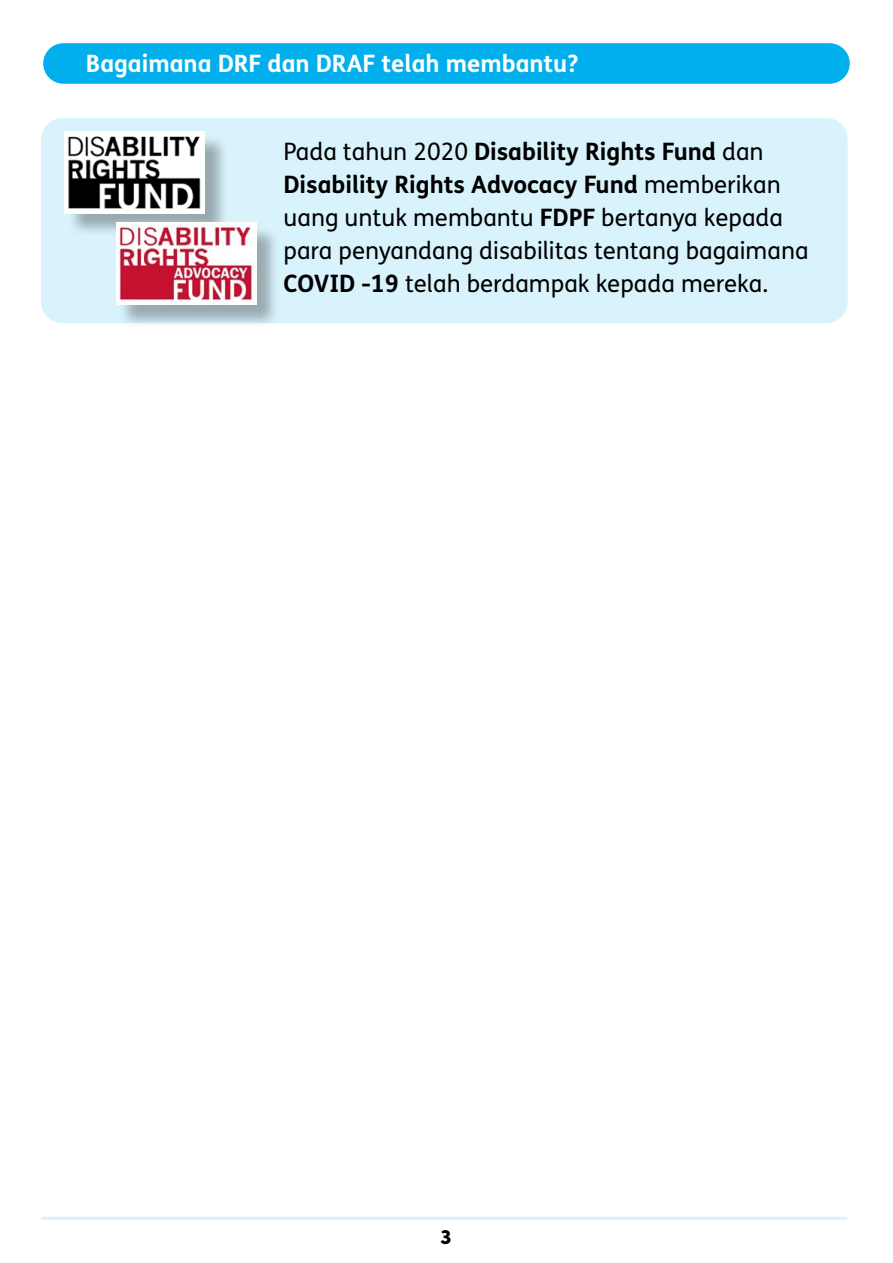
<style>
.page{position:relative;width:893px;height:1263px;background:#fff}
.page>*{position:absolute;margin:0;border:0;box-sizing:border-box;transform-origin:0 0}
.t1{font:24px/33px "FS Me";color:#000}
.t2{font:700 24px "FS Me";color:#000}
.t3{font:700 24px "FS Me";color:#fff}
.t4{font:900 21px "Sofia Pro";color:#000}
.s1{font-weight:400}
.s2{font-weight:700}
</style>
<div class="page">
<div style="left:43px;top:43px;width:807px;height:41px;background:#00afeb;border-radius:20px"></div>
<div style="left:41px;top:118px;width:807px;height:205px;background:#d9f3fc;border-radius:21px"></div>
<hr style="left:41px;top:1217px;width:807px;height:3px;background:#00afeb;border-radius:2px">
<div style="left:67px;top:134px;width:162px;height:103px;background:#000;opacity:.3"></div>
<img style="left:64px;top:132px;width:141px;height:81px">
<div style="left:119px;top:226px;width:161px;height:103px;background:#000;opacity:.3"></div>
<img style="left:116px;top:223px;width:140px;height:82px">
<p class="t3" style="left:86px;top:45px;width:494px">Bagaimana DRF dan DRAF telah membantu?</p>
<p class="t2" style="left:283px;top:133px;width:482px"><span class="s1">Pada tahun 2020</span> Disability Rights Fund <span class="s1">dan</span></p>
<p class="t1" style="left:283px;top:168px;width:527px"><span class="s2">Disability Rights Advocacy Fund</span> memberikan uang untuk membantu <span class="s2">FDPF</span> bertanya kepada para penyandang disabilitas tentang bagaimana</p>
<p class="t1" style="left:283px;top:267px;width:486px"><span class="s2">COVID -19</span> telah berdampak kepada mereka.</p>
<p class="t4" style="left:440px;top:1220px;width:13px">3</p>
</div>
